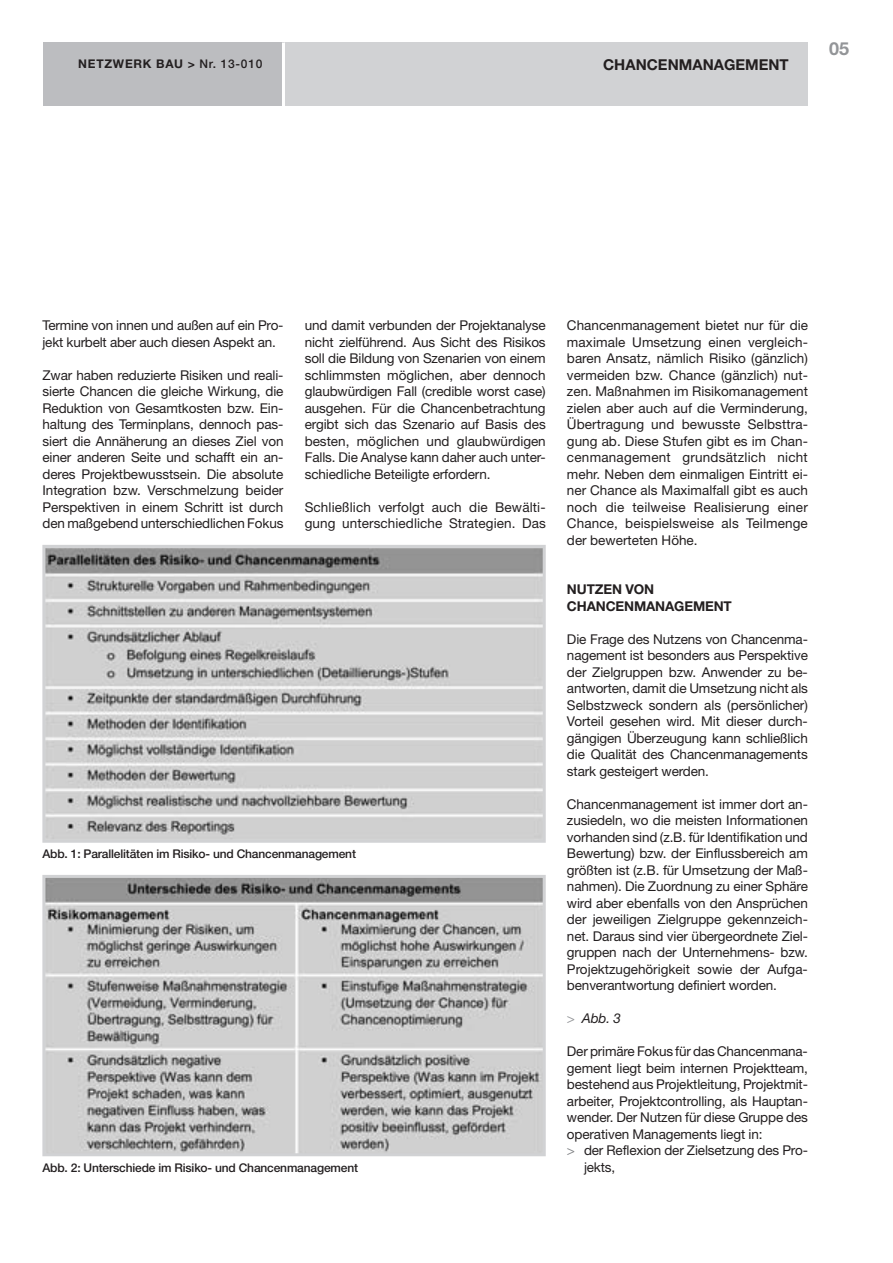
<style>
.page{position:relative;width:893px;height:1263px;background:#fff}
.page>*{position:absolute;margin:0;border:0;box-sizing:border-box;transform-origin:0 0}
.t1{font:700 18px "Helvetica Neue LT Std";color:#939598}
.t2{font:700 15px "Helvetica Neue LT Std";color:#231f20}
.t3{font:13.5px/16.5px "Helvetica Neue LT Std";letter-spacing:-.01em;color:#231f20;text-align:justify}
.t4{font:700 13.5px "Helvetica Neue LT Std";letter-spacing:-.01em;color:#231f20}
.t5{font:italic 13.5px "Helvetica Neue LT Std";color:#231f20}
.t6{font:500 12px "Helvetica Neue LT Std";letter-spacing:-.015em;color:#231f20}
.t7{font:700 12px "Helvetica Neue LT Std";letter-spacing:.06em;color:#231f20}
.s1{font-weight:500}
.s2{font-style:normal;color:#939598}
.s3{color:#808285}
</style>
<div class="page">
<div style="left:283px;top:43px;width:525px;height:63px;background:#d1d2d4"></div>
<div style="left:43px;top:43px;width:240px;height:63px;background:#bcbdc0"></div>
<hr style="left:282px;top:43px;width:3px;height:63px;background:#fff">
<img style="left:46px;top:879px;width:496px;height:273px">
<div style="left:42px;top:875px;width:504px;height:281px;border:3px solid #d1d2d4"></div>
<img style="left:46px;top:549px;width:496px;height:290px">
<div style="left:42px;top:545px;width:504px;height:298px;border:3px solid #d1d2d4"></div>
<p class="t7" style="left:78px;top:56px;width:186px">NETZWERK BAU &gt; <span class="s1">Nr. 13-010</span></p>
<p class="t2" style="left:603px;top:56px;width:187px">CHANCENMANAGEMENT</p>
<h1 class="t1" style="left:829px;top:38px;width:22px">05</h1>
<p class="t3" style="left:43px;top:317px;width:242px">Termine von innen und außen auf ein Pro&shy;jekt kurbelt aber auch diesen Aspekt an.</p>
<p class="t3" style="left:43px;top:367px;width:242px">Zwar haben reduzierte Risiken und reali&shy;sierte Chancen die gleiche Wirkung, die Reduktion von Gesamtkosten bzw. Ein&shy;haltung des Terminplans, dennoch pas&shy;siert die Annäherung an dieses Ziel von einer anderen Seite und schafft ein an&shy;deres Projektbewusstsein. Die absolute Integration bzw. Verschmelzung beider Perspektiven in einem Schritt ist durch den maßgebend unterschiedlichen Fokus</p>
<p class="t3" style="left:305px;top:317px;width:243px">und damit verbunden der Projektanalyse nicht zielführend. Aus Sicht des Risikos soll die Bildung von Szenarien von einem schlimmsten möglichen, aber dennoch glaubwürdigen Fall (credible worst case) ausgehen. Für die Chancenbetrachtung ergibt sich das Szenario auf Basis des besten, möglichen und glaubwürdigen Falls. Die Analyse kann daher auch unter&shy;schiedliche Beteiligte erfordern.</p>
<p class="t3" style="left:305px;top:499px;width:243px">Schließlich verfolgt auch die Bewälti&shy;gung unterschiedliche Strategien. Das</p>
<p class="t6" style="left:42px;top:847px;width:315px">Abb. 1: Parallelitäten im Risiko- und Chancenmanagement</p>
<p class="t3" style="left:567px;top:317px;width:243px">Chancenmanagement bietet nur für die maximale Umsetzung einen vergleich&shy;baren Ansatz, nämlich Risiko (gänzlich) vermeiden bzw. Chance (gänzlich) nut&shy;zen. Maßnahmen im Risikomanagement zielen aber auch auf die Verminderung, Übertragung und bewusste Selbsttra&shy;gung ab. Diese Stufen gibt es im Chan&shy;cenmanagement grundsätzlich nicht mehr. Neben dem einmaligen Eintritt ei&shy;ner Chance als Maximalfall gibt es auch noch die teilweise Realisierung einer Chance, beispielsweise als Teilmenge der bewerteten Höhe.</p>
<p class="t4" style="left:567px;top:581px;width:20px">NUTZEN</p>
<p class="t4" style="left:625px;top:581px;width:28px">VON</p>
<p class="t4" style="left:567px;top:598px;width:21px">CHANCENMANAGEMENT</p>
<p class="t3" style="left:567px;top:630px;width:242px">Die Frage des Nutzens von Chancenma&shy;nagement ist besonders aus Perspektive der Zielgruppen bzw. Anwender zu be&shy;antworten, damit die Umsetzung nicht als Selbstzweck sondern als (persönlicher)<br>Vorteil gesehen wird. Mit dieser durch&shy;gängigen Überzeugung kann schließlich die Qualität des Chancenmanagements stark gesteigert werden.</p>
<p class="t3" style="left:567px;top:795px;width:242px">Chancenmanagement ist immer dort an&shy;zusiedeln, wo die meisten Informationen vorhanden sind (z.B. für Identifikation und Bewertung) bzw. der Einflussbereich am größten ist (z.B. für Umsetzung der Maß&shy;nahmen). Die Zuordnung zu einer Sphäre wird aber ebenfalls von den Ansprüchen der jeweiligen Zielgruppe gekennzeich&shy;net. Daraus sind vier übergeordnete Ziel&shy;gruppen nach der Unternehmens- bzw.<br>Projektzugehörigkeit sowie der Aufga&shy;benverantwortung definiert worden.</p>
<p class="t5" style="left:567px;top:1010px;width:55px"><span class="s2">&gt;</span> Abb. 3</p>
<p class="t3" style="left:567px;top:1043px;width:242px;text-align:left">Der primäre Fokus für das Chancenmana&shy;gement liegt beim internen Projektteam, bestehend aus Projektleitung, Projektmit&shy;arbeiter, Projektcontrolling, als Hauptan&shy;wender. Der Nutzen für diese Gruppe des operativen Managements liegt in:<br><span class="s3">&gt;</span> der Reflexion der Zielsetzung des Pro-</p>
<p class="t6" style="left:42px;top:1160px;width:317px">Abb. 2: Unterschiede im Risiko- und Chancenmanagement</p>
<p class="t3" style="left:584px;top:1158px;width:33px">jekts,</p>
</div>
